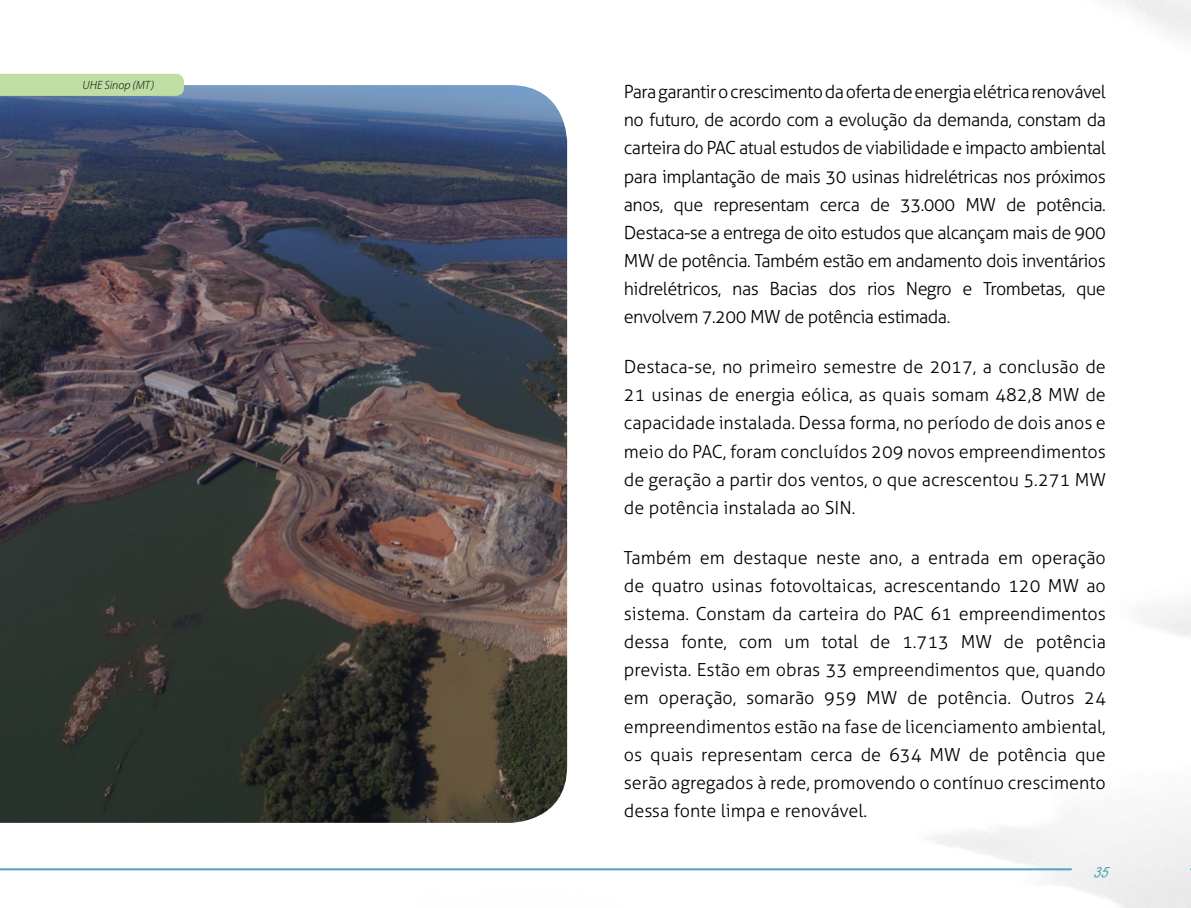
<style>
.page{position:relative;width:1191px;height:908px;background:#fff}
.page>*{position:absolute;margin:0;border:0;box-sizing:border-box;transform-origin:0 0}
.t1{font:22px "Freestyle Script";color:#57a0b7}
.t2{font:300 18px/28px "Aller";color:#000;text-align:justify}
.t3{font:italic 300 12px "Myriad Pro";color:#000}
</style>
<div class="page">
<hr style="left:0;top:867px;width:1071px;height:2px;background:#57a0b7">
<img style="left:0;top:85px;width:567px;height:737px">
<div style="left:0;top:74px;width:184px;height:22px;background:#bedea3"></div>
<p class="t3" style="left:83px;top:79px;width:73px">UHE Sinop (MT)</p>
<p class="t2" style="left:624px;top:78px;width:483px">Para garantir o crescimento da oferta de energia elétrica renovável no futuro, de acordo com a evolução da demanda, constam da carteira do PAC atual estudos de viabilidade e impacto ambiental para implantação de mais 30 usinas hidrelétricas nos próximos anos, que representam cerca de 33.000 MW de potência.<br>Destaca-se a entrega de oito estudos que alcançam mais de 900<br>MW de potência. Também estão em andamento dois inventários hidrelétricos, nas Bacias dos rios Negro e Trombetas, que envolvem 7.200 MW de potência estimada.</p>
<p class="t2" style="left:624px;top:353px;width:483px">Destaca-se, no primeiro semestre de 2017, a conclusão de 21 usinas de energia eólica, as quais somam 482,8 MW de capacidade instalada. Dessa forma, no período de dois anos e meio do PAC, foram concluídos 209 novos empreendimentos de geração a partir dos ventos, o que acrescentou 5.271 MW de potência instalada ao SIN.</p>
<p class="t2" style="left:624px;top:543px;width:483px">Também em destaque neste ano, a entrada em operação de quatro usinas fotovoltaicas, acrescentando 120 MW ao sistema. Constam da carteira do PAC 61 empreendimentos dessa fonte, com um total de 1.713 MW de potência prevista. Estão em obras 33 empreendimentos que, quando em operação, somarão 959 MW de potência. Outros 24 empreendimentos estão na fase de licenciamento ambiental, os quais representam cerca de 634 MW de potência que serão agregados à rede, promovendo o contínuo crescimento dessa fonte limpa e renovável.</p>
<p class="t1" style="left:1094px;top:859px;width:17px">35</p>
</div>
